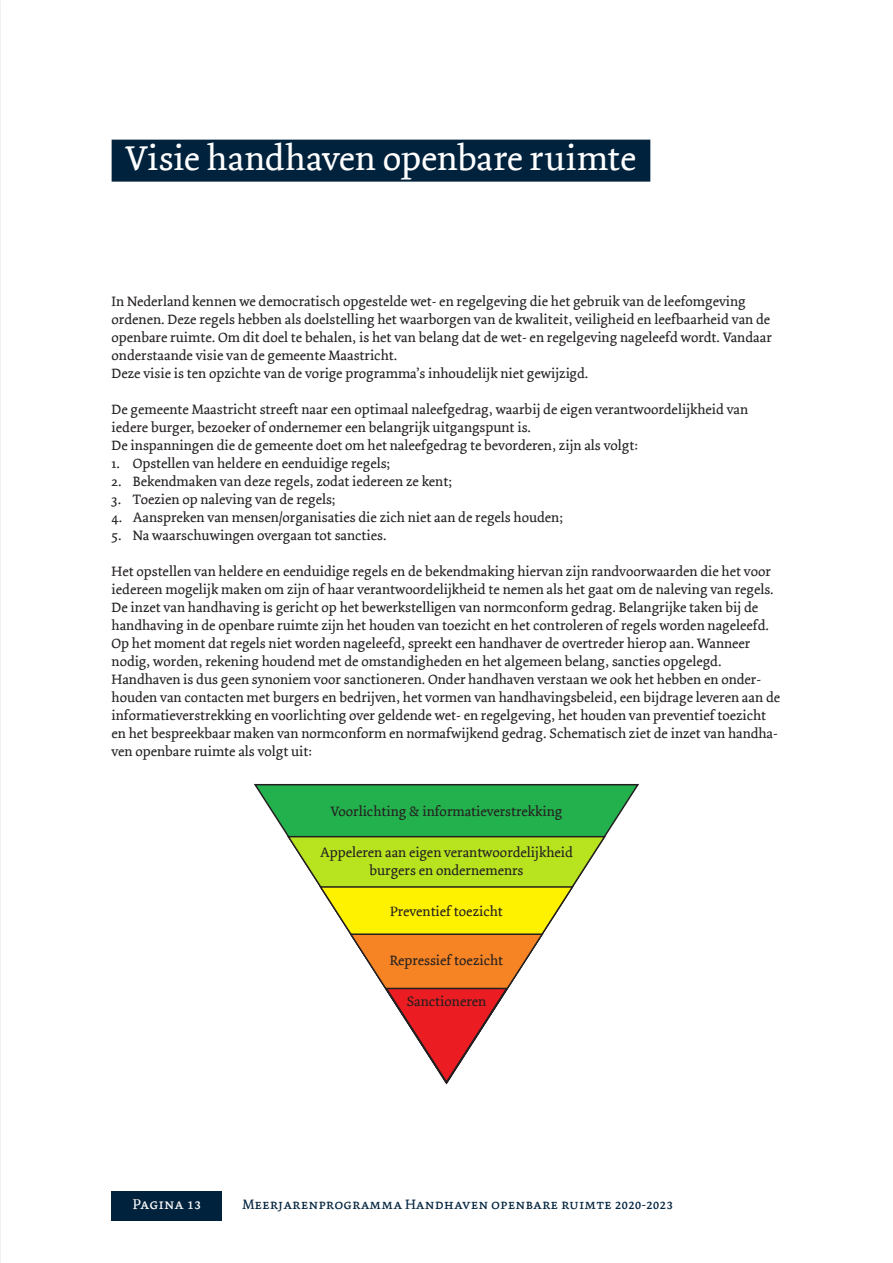
<style>
.page{position:relative;width:893px;height:1263px;background:#fff}
.page>*{position:absolute;margin:0;border:0;box-sizing:border-box;transform-origin:0 0}
.t1{font:36px "Dolly";letter-spacing:-.005em;color:#fff}
.t2{font:15px "Dolly Small Caps";color:#fff}
.t3{font:14.25px/18px "Dolly";color:#231f20}
.t4{font:14.25px "Dolly Small Caps";color:#00223c}
</style>
<div class="page">
<div style="left:112px;top:1191px;width:110px;height:29px;background:#00223c"></div>
<div style="left:112px;top:140px;width:538px;height:42px;background:#00223c"></div>
<svg style="left:254px;top:783px;width:385px;height:52px;background:#39b35d"></svg>
<svg style="left:286px;top:835px;width:321px;height:50px;background:#b6dd36"></svg>
<svg style="left:318px;top:885px;width:257px;height:48px;background:#f2e921"></svg>
<svg style="left:349px;top:932px;width:196px;height:153px"></svg>
<h1 class="t1" style="left:126px;top:136px;width:512px">Visie handhaven openbare ruimte</h1>
<p class="t3" style="left:112px;top:293px;width:662px">In Nederland kennen we democratisch opgestelde wet- en regelgeving die het gebruik van de leefomgeving ordenen. Deze regels hebben als doelstelling het waarborgen van de kwaliteit, veiligheid en leefbaarheid van de openbare ruimte. Om dit doel te behalen, is het van belang dat de wet- en regelgeving nageleefd wordt. Vandaar onderstaande visie van de gemeente Maastricht.<br>Deze visie is ten opzichte van de vorige programma’s inhoudelijk niet gewijzigd.</p>
<p class="t3" style="left:112px;top:401px;width:638px">De gemeente Maastricht streeft naar een optimaal naleefgedrag, waarbij de eigen verantwoordelijkheid van iedere burger, bezoeker of ondernemer een belangrijk uitgangspunt is.<br>De inspanningen die de gemeente doet om het naleefgedrag te bevorderen, zijn als volgt:</p>
<p class="t3" style="left:112px;top:455px;width:280px">1. Opstellen van heldere en eenduidige regels;</p>
<p class="t3" style="left:112px;top:473px;width:342px">2. Bekendmaken van deze regels, zodat iedereen ze kent;</p>
<p class="t3" style="left:112px;top:491px;width:225px">3. Toezien op naleving van de regels;</p>
<p class="t3" style="left:112px;top:509px;width:453px">4. Aanspreken van mensen/organisaties die zich niet aan de regels houden;</p>
<p class="t3" style="left:112px;top:527px;width:277px">5. Na waarschuwingen overgaan tot sancties.</p>
<p class="t3" style="left:112px;top:563px;width:670px">Het opstellen van heldere en eenduidige regels en de bekendmaking hiervan zijn randvoorwaarden die het voor iedereen mogelijk maken om zijn of haar verantwoordelijkheid te nemen als het gaat om de naleving van regels.<br>De inzet van handhaving is gericht op het bewerkstelligen van normconform gedrag. Belangrijke taken bij de handhaving in de openbare ruimte zijn het houden van toezicht en het controleren of regels worden nageleefd.<br>Op het moment dat regels niet worden nageleefd, spreekt een handhaver de overtreder hierop aan. Wanneer nodig, worden, rekening houdend met de omstandigheden en het algemeen belang, sancties opgelegd.<br>Handhaven is dus geen synoniem voor sanctioneren. Onder handhaven verstaan we ook het hebben en onder&shy;houden van contacten met burgers en bedrijven, het vormen van handhavingsbeleid, een bijdrage leveren aan de informatieverstrekking en voorlichting over geldende wet- en regelgeving, het houden van preventief toezicht en het bespreekbaar maken van normconform en normafwijkend gedrag. Schematisch ziet de inzet van handha&shy;ven openbare ruimte als volgt uit:</p>
<p class="t3" style="left:331px;top:802px;width:233px">Voorlichting &amp; informatieverstrekking</p>
<p class="t3" style="left:320px;top:844px;width:254px;text-align:center">Appeleren aan eigen verantwoordelijkheid burgers en ondernemenrs</p>
<p class="t3" style="left:390px;top:902px;width:114px">Preventief toezicht</p>
<p class="t3" style="left:390px;top:952px;width:115px">Repressief toezicht</p>
<p class="t3" style="left:407px;top:993px;width:81px">Sanctioneren</p>
<p class="t2" style="left:133px;top:1195px;width:70px">Pagina 13</p>
<p class="t4" style="left:242px;top:1196px;width:432px">Meerjarenprogramma Handhaven openbare ruimte 2020-2023</p>
</div>
